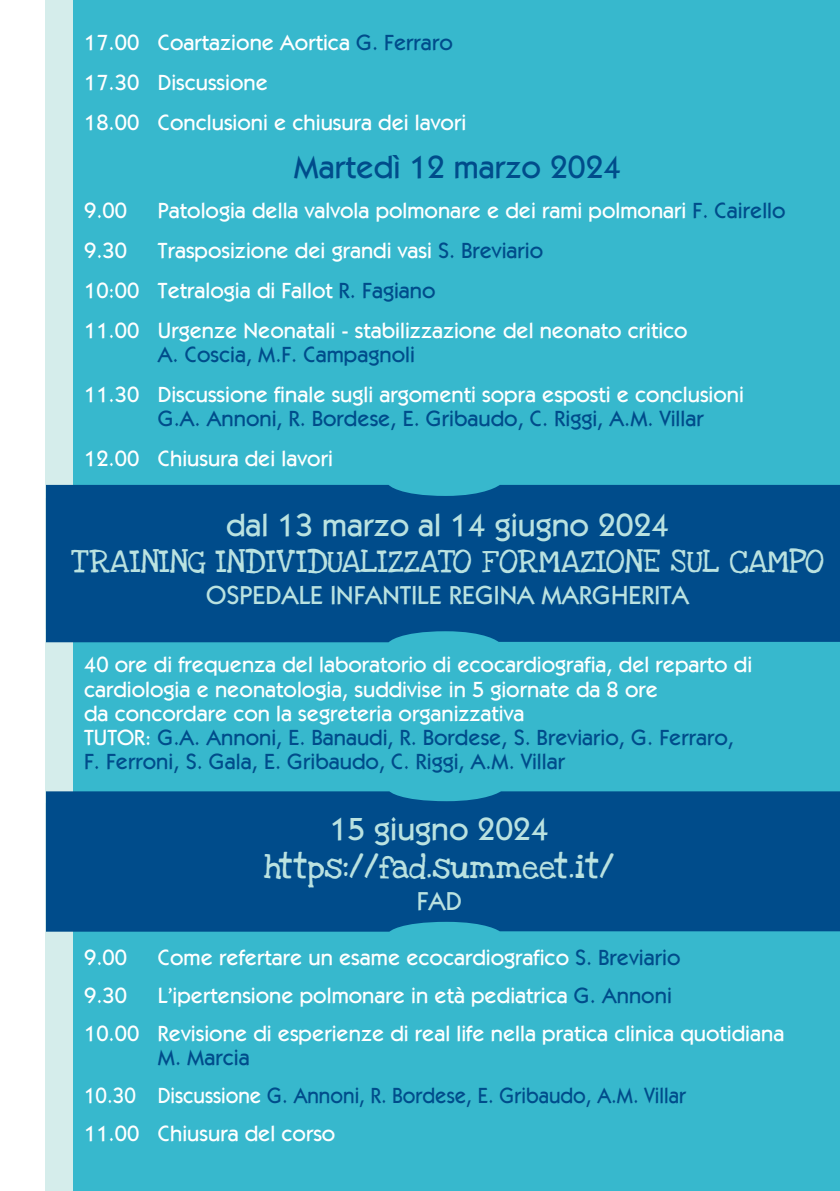
<style>
.page{position:relative;width:840px;height:1191px;background:#fff}
.page>*{position:absolute;margin:0;border:0;box-sizing:border-box;transform-origin:0 0}
.t1{font:500 32px "Karat";color:#bae2e0}
.t2{font:500 32px "Karat";color:#004c8b}
.t3{font:500 26px "Karat";color:#bae2e0}
.t4{font:24px "Love Ya Like A Sister Solid";color:#bae2e0}
.t5{font:500 22px/40px "Karat";color:#fff}
.t6{font:500 22px/38px "Karat";color:#004c8b}
.s1{color:#004c8b}
.s2{color:#37b8cd}
.s3{color:#fff}
</style>
<div class="page">
<div style="left:45px;top:0;width:794px;height:1191px;background:#d5edeb"></div>
<div style="left:73px;top:0;width:766px;height:1191px;background:#37b8cd"></div>
<svg style="left:46px;top:485px;width:793px;height:13px;background:#045590"></svg>
<div style="left:46px;top:498px;width:793px;height:144px;background:#004c8b"></div>
<svg style="left:46px;top:791px;width:793px;height:12px;background:#065892"></svg>
<div style="left:46px;top:803px;width:793px;height:128px;background:#004c8b"></div>
<p class="t5" style="left:84px;top:22px;width:466px">17.00 Coartazione Aortica <span class="s1">G. Ferraro</span><span class="s2">G. Ferraro<br></span>17.30 Discussione<br>18.00 Conclusioni e chiusura dei lavori</p>
<h1 class="t2" style="left:293px;top:148px;width:329px">Martedì 12 marzo 2024</h1>
<p class="t5" style="left:84px;top:190px;width:702px">9.00 Patologia della valvola polmonare e dei rami polmonari <span class="s1">F. Cairello<br></span>9.30</p>
<p class="t5" style="left:84px;top:230px;width:604px;text-indent:74px">Trasposizione dei grandi vasi <span class="s1">S. Breviario<br></span>10:00 Tetralogia di Fallot <span class="s1">R. Fagiano<br></span>11.00 Urgenze Neonatali - stabilizzazione del neonato critico</p>
<p class="t6" style="left:158px;top:335px;width:258px">A. Coscia, M.F. Campagnoli</p>
<p class="t5" style="left:84px;top:374px;width:661px">11.30 Discussione finale sugli argomenti sopra esposti e conclusioni</p>
<p class="t6" style="left:158px;top:399px;width:547px">G.A. Annoni, R. Bordese, E. Gribaudo, C. Riggi, A.M. Villar</p>
<p class="t5" style="left:84px;top:438px;width:250px">12.00 Chiusura dei lavori</p>
<h1 class="t1" style="left:226px;top:506px;width:444px">dal 13 marzo al 14 giugno 2024</h1>
<p class="t4" style="left:71px;top:541px;width:753px">T RAINING INDIV IDUALIZZATO FORMAZIONE SUL CAMPO</p>
<p class="t3" style="left:206px;top:580px;width:484px">Ospedale Infantile Regina Margherita</p>
<p class="t5" style="left:84px;top:652px;width:669px;line-height:24px">40 ore di frequenza del laboratorio di ecocardiografia, del reparto di cardiologia e neonatologia, suddivise in 5 giornate da 8 ore<br>da concordare con la segreteria organizzativa<br>Tutor: <span class="s1">G.A. Annoni, E. Banaudi, R. Bordese, S. Breviario, G. Ferraro, F. Ferroni, S. Gala, E. Gribaudo, C. Riggi, A.M. Villar</span></p>
<h1 class="t1" style="left:329px;top:809px;width:220px">15 giugno 2024</h1>
<p class="t4" style="left:264px;top:847px;width:351px">https://fad.summeet.it/</p>
<p class="t3" style="left:416px;top:885px;width:46px">fad</p>
<p class="t5" style="left:84px;top:937px;width:701px;line-height:38px;text-indent:74px">Come refertare un esame ecocardiografico <span class="s1">S. Breviario<br></span>9.30 L’ipertensione polmonare in età pediatrica <span class="s1">G. Annoni<br></span>10.00 Revisione di esperienze di real life nella pratica clinica quotidiana</p>
<p class="t6" style="left:84px;top:1037px;width:603px;text-indent:74px">M. Marcia<br><span class="s3">10.30 Discussione</span> G. Annoni, R. Bordese, E. Gribaudo, A.M. Villar<br><span class="s3">11.00 Chiusura del corso</span></p>
<p class="t5" style="left:84px;top:936px;width:44px">9.00</p>
</div>
